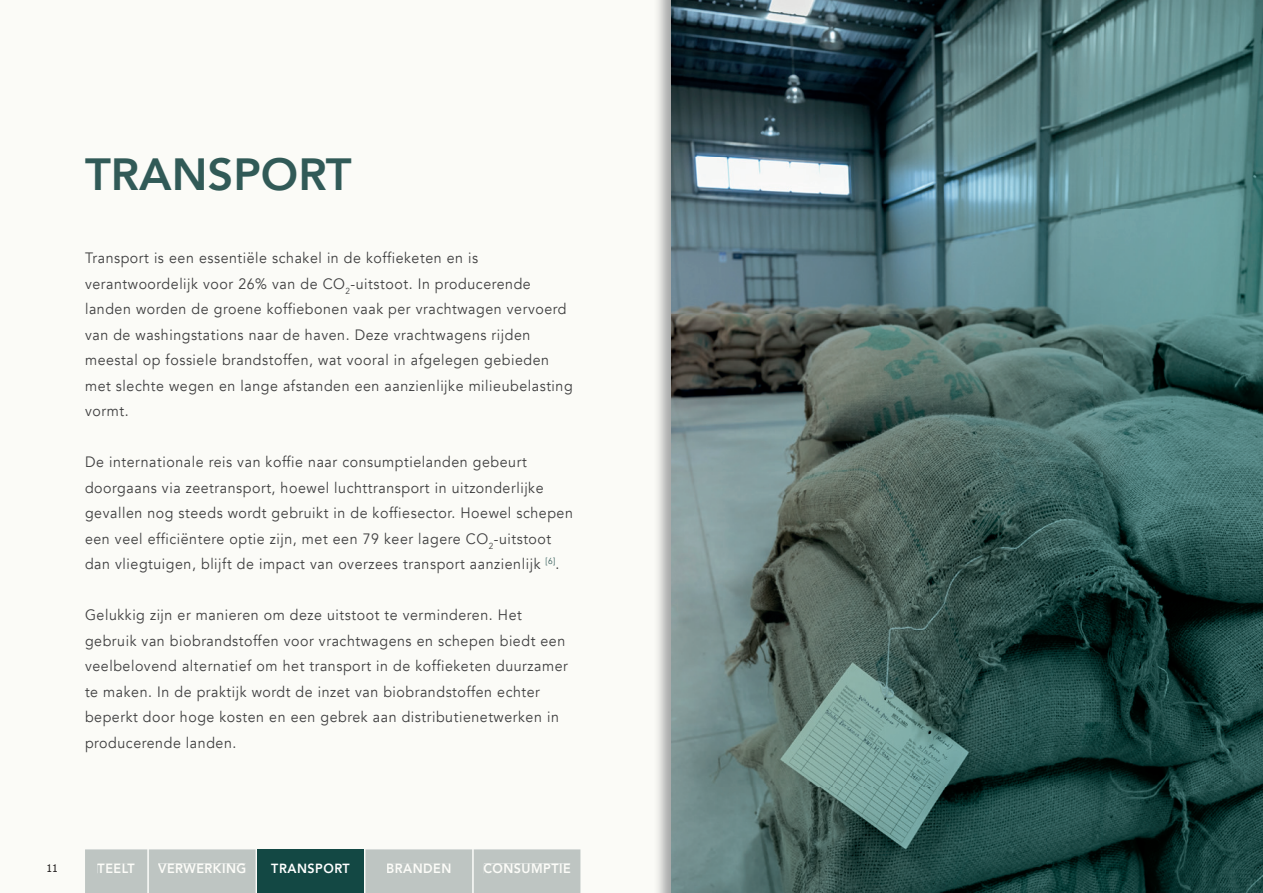
<style>
.page{position:relative;width:1263px;height:893px;background:#fff}
.page>*{position:absolute;margin:0;border:0;box-sizing:border-box;transform-origin:0 0}
.t1{font:800 45px "Avenir";color:#315a57}
.t2{font:15px/25.5px "Avenir";letter-spacing:.04em;color:#3e3e3f;scale:.95 1}
.t3{font:800 13.2px "Avenir";letter-spacing:.04em;color:#fcfcf8;scale:.95 1}
.t4{font:800 13.2px "Avenir";letter-spacing:.04em;color:#fff;scale:.95 1}
.t5{font:10.5px "Tahoma";color:#231f20}
</style>
<div class="page">
<div style="left:48px;top:865px;width:9px;height:7px;background:#fbfbf7"></div>
<img style="left:655px;top:0;width:17px;height:893px">
<svg style="left:672px;top:0;width:591px;height:893px;background:#486867"></svg>
<div style="left:85px;top:849px;width:171px;height:44px;background:#bec5c2"></div>
<div style="left:158px;top:864px;width:87px;height:9px;background:#bec5c2"></div>
<div style="left:257px;top:849px;width:107px;height:44px;background:#134844"></div>
<div style="left:365px;top:849px;width:215px;height:44px;background:#bec5c2"></div>
<div style="left:484px;top:864px;width:86px;height:9px;background:#bec5c2"></div>
<h1 class="t1" style="left:85px;top:139px;width:268px">TRANSPORT</h1>
<p class="t2" style="left:85px;top:246px;width:515px">Transport is een essentiële schakel in de koffieketen en is verantwoordelijk voor 26% van de CO<sub>2</sub>-uitstoot. In producerende landen worden de groene koffiebonen vaak per vrachtwagen vervoerd van de washingstations naar de haven. Deze vrachtwagens rijden meestal op fossiele brandstoffen, wat vooral in afgelegen gebieden met slechte wegen en lange afstanden een aanzienlijke milieubelasting vormt.</p>
<p class="t2" style="left:85px;top:450px;width:515px">De internationale reis van koffie naar consumptielanden gebeurt doorgaans via zeetransport, hoewel luchttransport in uitzonderlijke gevallen nog steeds wordt gebruikt in de koffiesector. Hoewel schepen een veel efficiëntere optie zijn, met een 79 keer lagere CO<sub>2</sub>-uitstoot dan vliegtuigen, blijft de impact van overzees transport aanzienlijk <sup>[6]</sup>.</p>
<p class="t2" style="left:85px;top:603px;width:510px">Gelukkig zijn er manieren om deze uitstoot te verminderen. Het gebruik van biobrandstoffen voor vrachtwagens en schepen biedt een veelbelovend alternatief om het transport in de koffieketen duurzamer te maken. In de praktijk wordt de inzet van biobrandstoffen echter beperkt door hoge kosten en een gebrek aan distributienetwerken in producerende landen.</p>
<p class="t5" style="left:46px;top:861px;width:13px">11</p>
<p class="t3" style="left:98px;top:858px;width:41px">TEELT</p>
<p class="t3" style="left:158px;top:858px;width:94px">VERWERKING</p>
<p class="t4" style="left:271px;top:858px;width:84px">TRANSPORT</p>
<p class="t3" style="left:386px;top:858px;width:70px">BRANDEN</p>
<p class="t3" style="left:483px;top:858px;width:94px">CONSUMPTIE</p>
</div>
